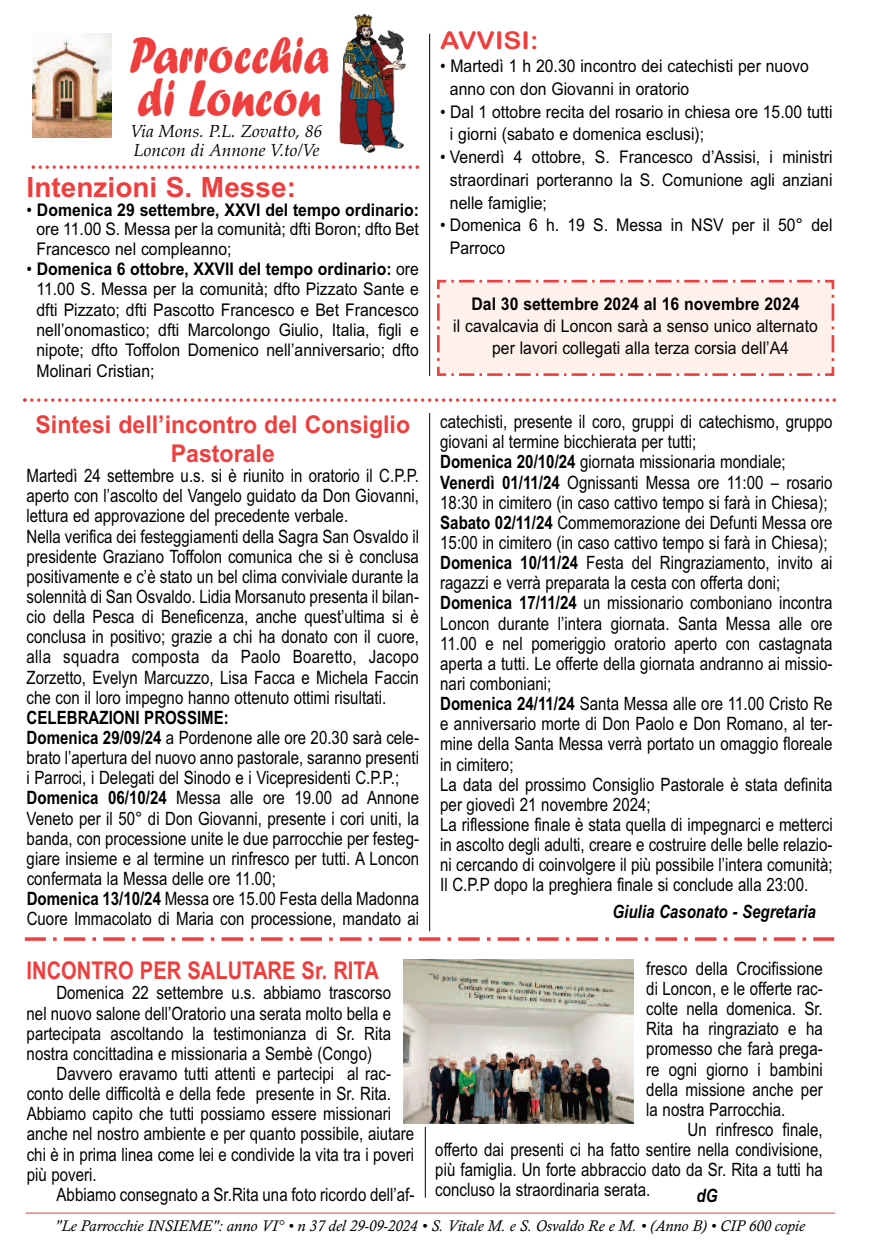
<style>
.page{position:relative;width:874px;height:1241px;background:#fff}
.page>*{position:absolute;margin:0;border:0;box-sizing:border-box;transform-origin:0 0}
.t1{font:53.2px/42.5px "Forte";color:#ee3f3e;scale:.87 1}
.t2{font:700 28px "Arial";color:#ee3f3e}
.t3{font:700 24.5px/29.4px "Arial Narrow";color:#ee3f3e;text-align:center;scale:1.15 1}
.t4{font:700 24.5px "Arial Narrow";color:#ee3f3e}
.t5{font:24.5px "Arial Rounded MT Bold";color:#ee3f3e;scale:1.1 1}
.t6{font:18.38px/20.1px "Arial Narrow";color:#020102}
.t7{font:italic 700 18.38px "Arial Narrow";color:#020102}
.t8{font:17.5px/20.3px "Arial Narrow";color:#020102;text-align:justify;scale:1.1 1}
.t9{font:italic 17.5px/19.2px "Palatino Linotype";color:#020102}
.t10{font:700 17.5px "Arial Narrow";color:#020102;scale:1.1 1}
.t11{font:italic 15.75px "Calisto";color:#020102}
.s1{font-weight:700}
</style>
<div class="page">
<hr style="left:26px;top:1212px;width:808px;height:1px;background:#ee3f3e">
<svg style="left:23px;top:398px;width:812px;height:4px"></svg>
<hr style="left:429px;top:34px;width:1px;height:342px;background:#020102">
<img style="left:32px;top:33px;width:80px;height:105px">
<img style="left:339px;top:14px;width:67px;height:140px">
<hr style="left:429px;top:413px;width:1px;height:518px;background:#020102">
<svg style="left:32px;top:165px;width:387px;height:4px"></svg>
<svg style="left:53px;top:937px;width:754px;height:3px"></svg>
<hr style="left:25px;top:937px;width:21px;height:3px;background:#ee3f3e">
<hr style="left:812px;top:937px;width:21px;height:3px;background:#ee3f3e">
<img style="left:403px;top:959px;width:229px;height:164px">
<hr style="left:425px;top:1126px;width:1px;height:71px;background:#020102">
<svg style="left:437px;top:279px;width:398px;height:97px;background:#fde8e4"></svg>
<h1 class="t1" style="left:129px;top:34px;width:231px">Parrocchia di Loncon</h1>
<p class="t9" style="left:131px;top:121px;width:193px">Via Mons. P.L. Zovatto, 86<br>Loncon di Annone V.to/Ve</p>
<h2 class="t2" style="left:27px;top:171px;width:271px">Intenzioni S. Messe:</h2>
<p class="t8" style="left:36px;top:200px;width:349px;line-height:19.2px;text-indent:-10px">• <span class="s1">Domenica 29 settembre, XXVI del tempo ordinario: </span>ore 11.00 S. Messa per la comunità; dfti Boron; dfto Bet Francesco nel compleanno;</p>
<p class="t8" style="left:36px;top:259px;width:349px;text-indent:-10px">• <span class="s1">Domenica 6 ottobre, XXVII del tempo ordinario:</span> ore 11.00 S. Messa per la comunità; dfto Pizzato Sante e dfti Pizzato; dfti Pascotto Francesco e Bet Francesco nell’onomastico; dfti Marcolongo Giulio, Italia, figli e nipote; dfto Toffolon Domenico nell’anniversario; dfto Molinari Cristian;</p>
<h3 class="t3" style="left:35px;top:409px;width:327px">Sintesi dell’incontro del Consiglio<br>Pastorale</h3>
<p class="t6" style="left:27px;top:465px;width:394px">Martedì 24 settembre u.s. si è riunito in oratorio il C.P.P. aperto con l’ascolto del Vangelo guidato da Don Giovanni, lettura ed approvazione del precedente verbale.<br>Nella verifica dei festeggiamenti della Sagra San Osvaldo il presidente Graziano Toffolon comunica che si è conclusa positivamente e c’è stato un bel clima conviviale durante la solennità di San Osvaldo. Lidia Morsanuto presenta il bilan&shy;cio della Pesca di Beneficenza, anche quest’ultima si è conclusa in positivo; grazie a chi ha donato con il cuore, alla squadra composta da Paolo Boaretto, Jacopo Zorzetto, Evelyn Marcuzzo, Lisa Facca e Michela Faccin che con il loro impegno hanno ottenuto ottimi risultati.</p>
<p class="t6" style="left:27px;top:707px;width:394px"><span class="s1">CELEBRAZIONI PROSSIME:<br>Domenica 29/09/24</span> a Pordenone alle ore 20.30 sarà cele&shy;brato l’apertura del nuovo anno pastorale, saranno presenti i Parroci, i Delegati del Sinodo e i Vicepresidenti C.P.P.; <span class="s1">Domenica 06/10/24</span> Messa alle ore 19.00 ad Annone Veneto per il 50° di Don Giovanni, presente i cori uniti, la banda, con processione unite le due parrocchie per festeg&shy;giare insieme e al termine un rinfresco per tutti. A Loncon confermata la Messa delle ore 11.00;<br><span class="s1">Domenica 13/10/24</span> Messa ore 15.00 Festa della Madonna Cuore Immacolato di Maria con processione, mandato ai</p>
<h3 class="t4" style="left:27px;top:956px;width:353px">INCONTRO PER SALUTARE Sr. RITA</h3>
<p class="t6" style="left:27px;top:982px;width:366px;text-align:justify;text-indent:30px">Domenica 22 settembre u.s. abbiamo trascorso nel nuovo salone dell’Oratorio una serata molto bella e partecipata ascoltando la testimonianza di Sr. Rita nostra concittadina e missionaria a Sembè (Congo)</p>
<p class="t6" style="left:27px;top:1063px;width:389px;text-indent:30px">Davvero eravamo tutti attenti e partecipi al rac&shy;conto delle difficoltà e della fede presente in Sr. Rita.<br>Abbiamo capito che tutti possiamo essere missionari anche nel nostro ambiente e per quanto possibile, aiutare chi è in prima linea come lei e condivide la vita tra i poveri più poveri.</p>
<p class="t6" style="left:56px;top:1184px;width:359px">Abbiamo consegnato a Sr.Rita una foto ricordo dell’af-</p>
<h3 class="t5" style="left:440px;top:26px;width:91px">AVVISI:</h3>
<p class="t8" style="left:450px;top:55px;width:327px;line-height:22.8px;text-indent:-10px">• Martedì 1 h 20.30 incontro dei catechisti per nuovo anno con don Giovanni in oratorio</p>
<p class="t8" style="left:450px;top:100px;width:349px;line-height:22.8px;text-indent:-10px">• Dal 1 ottobre recita del rosario in chiesa ore 15.00 tutti i giorni (sabato e domenica esclusi);</p>
<p class="t8" style="left:450px;top:146px;width:349px;line-height:22.8px;text-indent:-10px">• Venerdì 4 ottobre, S. Francesco d’Assisi, i ministri straordinari porteranno la S. Comunione agli anziani nelle famiglie;</p>
<p class="t8" style="left:450px;top:214px;width:349px;line-height:22.8px;text-indent:-10px">• Domenica 6 h. 19 S. Messa in NSV per il 50° del<br>Parroco</p>
<p class="t10" style="left:471px;top:294px;width:299px">Dal 30 settembre 2024 al 16 novembre 2024</p>
<p class="t8" style="left:453px;top:315px;width:333px;line-height:22.1px;text-align:center">il cavalcavia di Loncon sarà a senso unico alternato per lavori collegati alla terza corsia dell’A4</p>
<p class="t6" style="left:440px;top:411px;width:394px">catechisti, presente il coro, gruppi di catechismo, gruppo giovani al termine bicchierata per tutti;<br><span class="s1">Domenica 20/10/24</span> giornata missionaria mondiale; <span class="s1">Venerdì 01/11/24</span> Ognissanti Messa ore 11:00 – rosario 18:30 in cimitero (in caso cattivo tempo si farà in Chiesa); <span class="s1">Sabato 02/11/24</span> Commemorazione dei Defunti Messa ore 15:00 in cimitero (in caso cattivo tempo si farà in Chiesa); <span class="s1">Domenica 10/11/24</span> Festa del Ringraziamento, invito ai ragazzi e verrà preparata la cesta con offerta doni; <span class="s1">Domenica 17/11/24</span> un missionario comboniano incontra Loncon durante l’intera giornata. Santa Messa alle ore 11.00 e nel pomeriggio oratorio aperto con castagnata aperta a tutti. Le offerte della giornata andranno ai missio&shy;nari comboniani;<br><span class="s1">Domenica 24/11/24</span> Santa Messa alle ore 11.00 Cristo Re e anniversario morte di Don Paolo e Don Romano, al ter&shy;mine della Santa Messa verrà portato un omaggio floreale in cimitero;<br>La data del prossimo Consiglio Pastorale è stata definita per giovedì 21 novembre 2024;<br>La riflessione finale è stata quella di impegnarci e metterci in ascolto degli adulti, creare e costruire delle belle relazio&shy;ni cercando di coinvolgere il più possibile l’intera comunità; Il C.P.P dopo la preghiera finale si conclude alla 23:00.</p>
<p class="t7" style="left:612px;top:901px;width:205px">Giulia Casonato - Segretaria</p>
<p class="t6" style="left:646px;top:958px;width:178px;text-align:justify">fresco della Crocifissione di Loncon, e le offerte rac&shy;colte nella domenica. Sr.<br>Rita ha ringraziato e ha promesso che farà prega&shy;re ogni giorno i bambini della missione anche per la nostra Parrocchia.</p>
<p class="t6" style="left:435px;top:1119px;width:389px;text-align:justify;text-indent:252px">Un rinfresco finale, offerto dai presenti ci ha fatto sentire nella condivisione, più famiglia. Un forte abbraccio dato da Sr. Rita a tutti ha concluso la straordinaria serata.</p>
<p class="t7" style="left:696px;top:1184px;width:22px">dG</p>
<p class="t11" style="left:55px;top:1216px;width:751px">"Le Parrocchie INSIEME": anno VI° • n 37 del 29-09-2024 • S. Vitale M. e S. Osvaldo Re e M. • (Anno B) • CIP 600 copie</p>
</div>
